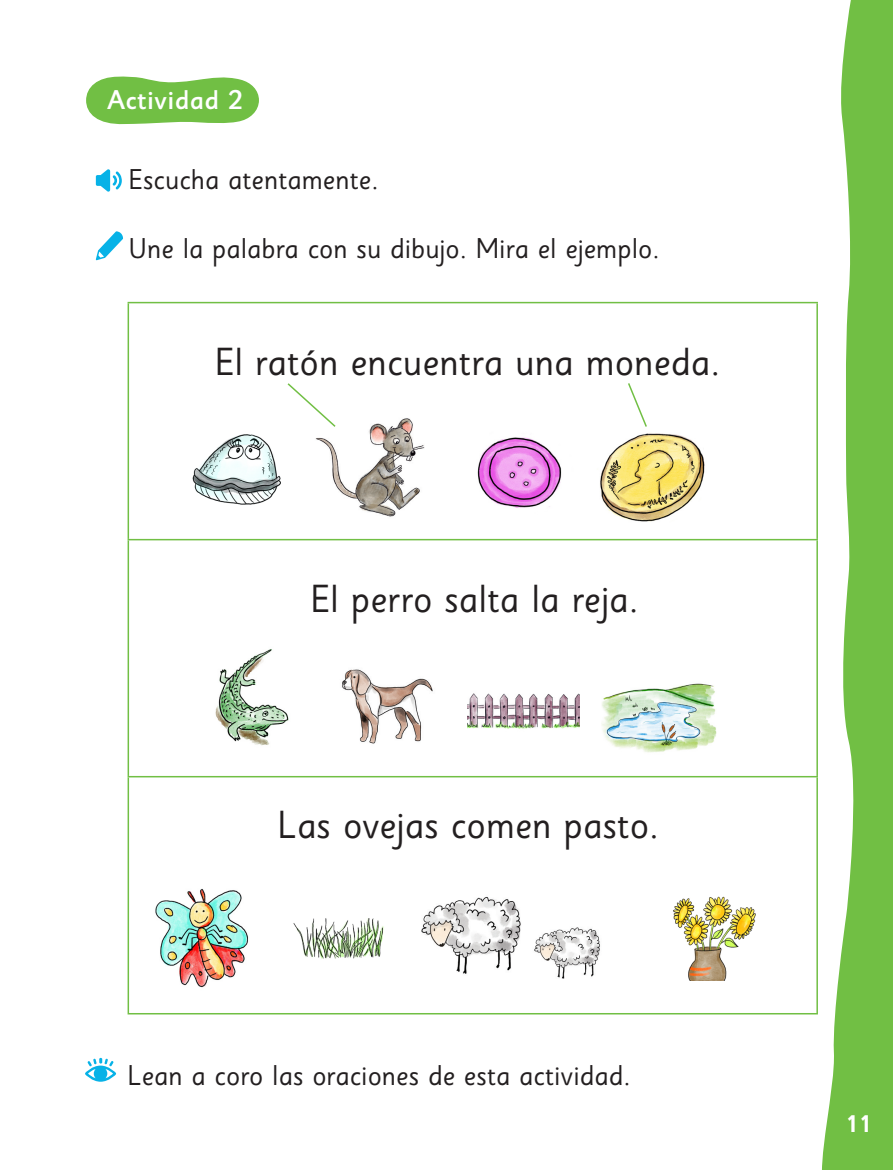
<style>
.page{position:relative;width:893px;height:1170px;background:#fff}
.page>*{position:absolute;margin:0;border:0;box-sizing:border-box;transform-origin:0 0}
.SUBTEXTOS_COLOR{font:39px "Sassoon Sans Std";color:#231f20}
.instrucc{font:28.5px "Sassoon Sans Std";color:#231f20}
.ACTIVIDAD{font:500 27px "Sassoon Sans Std";letter-spacing:.01em;color:#fff}
.t1{font:700 24px "Sassoon Sans Std";color:#fff}
</style>
<div class="page">
<svg style="left:816px;top:0;width:77px;height:1169px;fill:#71bf44"></svg>
<hr style="left:128px;top:302px;width:690px;height:1px;background:#71bf44">
<hr style="left:128px;top:303px;width:1px;height:236px;background:#71bf44">
<hr style="left:816px;top:303px;width:2px;height:236px;background:#71bf44">
<hr style="left:128px;top:539px;width:690px;height:1px;background:#71bf44">
<hr style="left:128px;top:540px;width:1px;height:235px;background:#71bf44">
<hr style="left:816px;top:540px;width:2px;height:235px;background:#71bf44">
<hr style="left:128px;top:775px;width:690px;height:2px;background:#71bf44">
<hr style="left:128px;top:777px;width:1px;height:235px;background:#71bf44">
<hr style="left:816px;top:777px;width:2px;height:235px;background:#71bf44">
<hr style="left:128px;top:1012px;width:690px;height:2px;background:#71bf44">
<img style="left:421px;top:896px;width:100px;height:78px">
<img style="left:534px;top:927px;width:66px;height:52px">
<img style="left:477px;top:437px;width:85px;height:71px">
<img style="left:600px;top:433px;width:105px;height:89px">
<img style="left:315px;top:418px;width:110px;height:99px">
<img style="left:192px;top:434px;width:89px;height:71px">
<img style="left:215px;top:649px;width:74px;height:97px">
<img style="left:342px;top:669px;width:91px;height:75px">
<img style="left:467px;top:693px;width:113px;height:36px">
<img style="left:602px;top:683px;width:114px;height:70px">
<svg style="left:287px;top:383px;width:50px;height:45px"></svg>
<svg style="left:628px;top:383px;width:19px;height:44px"></svg>
<img style="left:155px;top:889px;width:93px;height:99px">
<img style="left:293px;top:918px;width:91px;height:41px">
<img style="left:673px;top:896px;width:83px;height:84px">
<svg style="left:96px;top:169px;width:26px;height:23px"></svg>
<svg style="left:96px;top:231px;width:27px;height:29px"></svg>
<svg style="left:85px;top:1057px;width:31px;height:24px"></svg>
<div style="left:96px;top:1068px;width:10px;height:10px;background:#07b2e7;border-radius:50%"></div>
<svg style="left:86px;top:76px;width:173px;height:48px;background:#85c85f"></svg>
<p class="ACTIVIDAD" style="left:107px;top:84px;width:138px">Actividad 2</p>
<p class="instrucc" style="left:129px;top:162px;width:251px">Escucha atentamente.</p>
<p class="instrucc" style="left:129px;top:231px;width:532px">Une la palabra con su dibujo. Mira el ejemplo.</p>
<p class="SUBTEXTOS_COLOR" style="left:215px;top:338px;width:507px">El ratón encuentra una moneda.</p>
<p class="SUBTEXTOS_COLOR" style="left:310px;top:574px;width:330px">El perro salta la reja.</p>
<p class="SUBTEXTOS_COLOR" style="left:278px;top:800px;width:383px">Las ovejas comen pasto.</p>
<p class="instrucc" style="left:128px;top:1058px;width:505px">Lean a coro las oraciones de esta actividad.</p>
<p class="t1" style="left:845px;top:1109px;width:28px">11</p>
</div>
